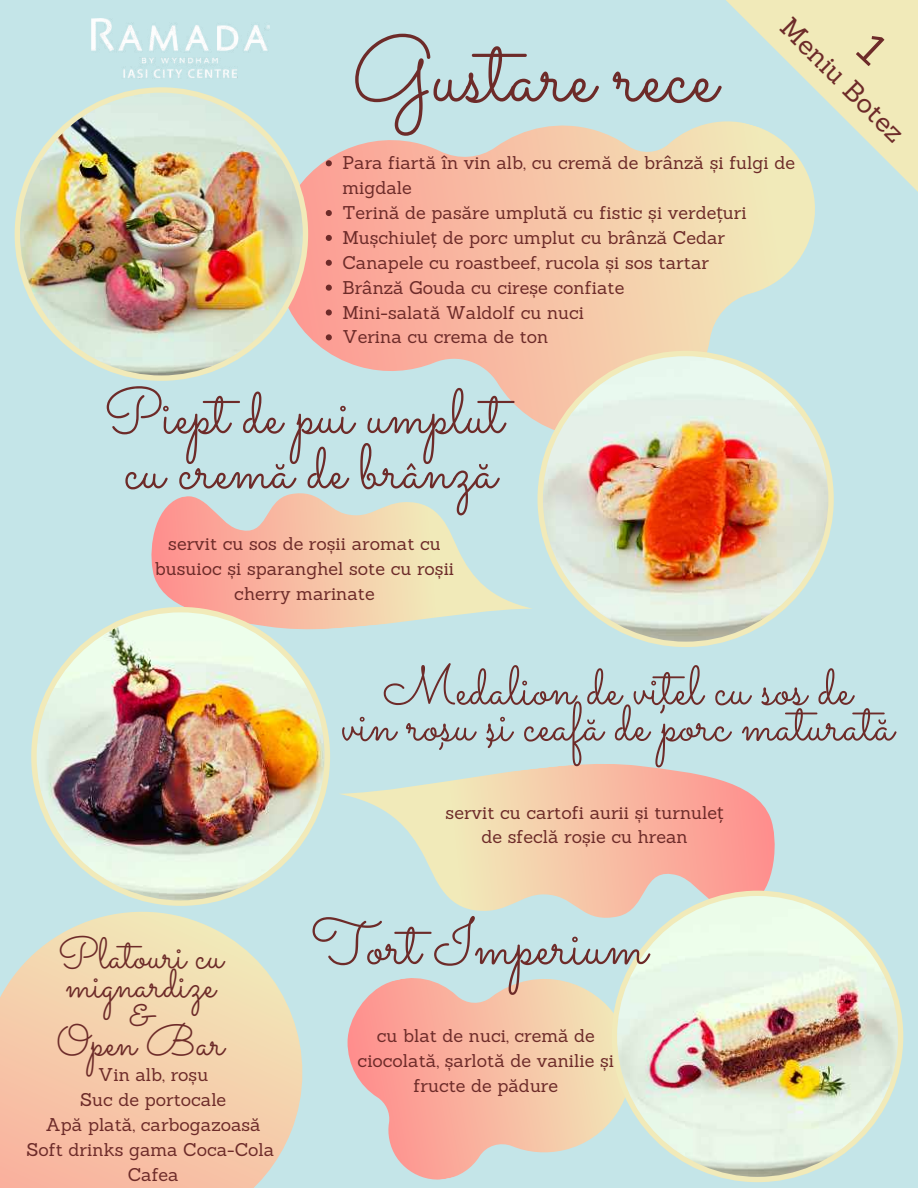
<style>
.page{position:relative;width:918px;height:1188px;background:#c4e5e8}
.page>*{position:absolute;margin:0;border:0;box-sizing:border-box;transform-origin:0 0}
.t1{font:93px "Sacramento";color:#6d2b29}
.t2{font:63px/55.2px "Sacramento";color:#6d2b29;text-align:center}
.t3{font:58.2px "Sacramento";color:#6d2b29}
.t4{font:54.75px "Sacramento";color:#6d2b29}
.t5{font:51.9px "Sacramento";color:#6d2b29}
.t6{font:43.65px "Sacramento";color:#6d2b29}
.t7{font:27px "Sanchez";color:#6d2b29}
.t8{font:18px/24.9px "Sanchez";color:#6d2b29;text-align:center}
.s1{font-family:"Noto Sans"}
.s2{font-size:58.2px}
</style>
<div class="page">
<svg style="left:340px;top:764px;width:435px;height:154px"></svg>
<svg style="left:367px;top:978px;width:245px;height:202px"></svg>
<img style="left:612px;top:891px;width:291px;height:291px">
<svg style="left:308px;top:125px;width:507px;height:297px"></svg>
<svg style="left:326px;top:160px;width:6px;height:6px"></svg>
<svg style="left:326px;top:210px;width:6px;height:6px"></svg>
<svg style="left:326px;top:235px;width:6px;height:6px"></svg>
<svg style="left:326px;top:260px;width:6px;height:6px"></svg>
<svg style="left:326px;top:285px;width:6px;height:6px"></svg>
<svg style="left:326px;top:309px;width:6px;height:7px"></svg>
<svg style="left:326px;top:334px;width:6px;height:6px"></svg>
<img style="left:538px;top:351px;width:296px;height:296px">
<img style="left:15px;top:87px;width:293px;height:294px">
<svg style="left:151px;top:493px;width:381px;height:136px"></svg>
<svg style="left:685px;top:0;width:233px;height:205px;fill:#f1e5b9"></svg>
<img style="left:92px;top:18px;width:178px;height:61px">
<svg style="left:0;top:840px;width:367px;height:348px"></svg>
<img style="left:31px;top:607px;width:299px;height:299px">
<svg style="left:855px;top:32px;width:35px;height:34px"></svg>
<h1 class="t1" style="left:352px;top:14px;width:367px">Gustare rece</h1>
<h3 class="t7" style="left:798px;top:10px;width:164px;rotate:45deg">Meniu Botez</h3>
<p class="t8" style="left:342px;top:150px;width:454px;text-align:left">Para fiartă în vin alb, cu cremă de brânză și fulgi de migdale<br>Terină de pasăre umplută cu fistic și verde<span class="s1">ț</span>uri Mușchiule<span class="s1">ț</span> de porc umplut cu brânză Cedar Canapele cu roastbeef, rucola și sos tartar<br>Brânză Gouda cu cireșe confiate<br>Mini-salată Waldolf cu nuci<br>Verina cu crema de ton</p>
<h2 class="t2" style="left:104px;top:383px;width:401px">Piept de pui umplut cu cremă de brânză</h2>
<p class="t8" style="left:155px;top:531px;width:301px">servit cu sos de roșii aromat cu busuioc și sparanghel sote cu roșii cherry marinate</p>
<h3 class="t4" style="left:383px;top:653px;width:470px">Medalion de vitel cu sos de</h3>
<h3 class="t4" style="left:341px;top:689px;width:554px">vin rosu si ceafă de porc maturată</h3>
<h3 class="t3" style="left:659px;top:653px;width:12px">,</h3>
<h3 class="t5" style="left:438px;top:696px;width:60px">, <span class="s2">,</span></h3>
<h3 class="t6" style="left:58px;top:927px;width:167px">Platouri cu</h3>
<h3 class="t6" style="left:66px;top:956px;width:151px">mignardize</h3>
<h3 class="t6" style="left:129px;top:985px;width:25px">&amp;</h3>
<h3 class="t6" style="left:57px;top:1014px;width:169px">Open Bar</h3>
<p class="t8" style="left:27px;top:1062px;width:249px">Vin alb, roșu<br>Suc de portocale<br>Apă plată, carbogazoasă<br>Soft drinks gama Coca-Cola<br>Cafea</p>
<p class="t8" style="left:446px;top:800px;width:280px">servit cu cartofi aurii și turnule<span class="s1">ț </span>de sfeclă roșie cu hrean</p>
<h2 class="t2" style="left:311px;top:914px;width:337px">Tort Imperium</h2>
<p class="t8" style="left:358px;top:1023px;width:258px">cu blat de nuci, cremă de ciocolată, șarlotă de vanilie și fructe de pădure</p>
</div>
